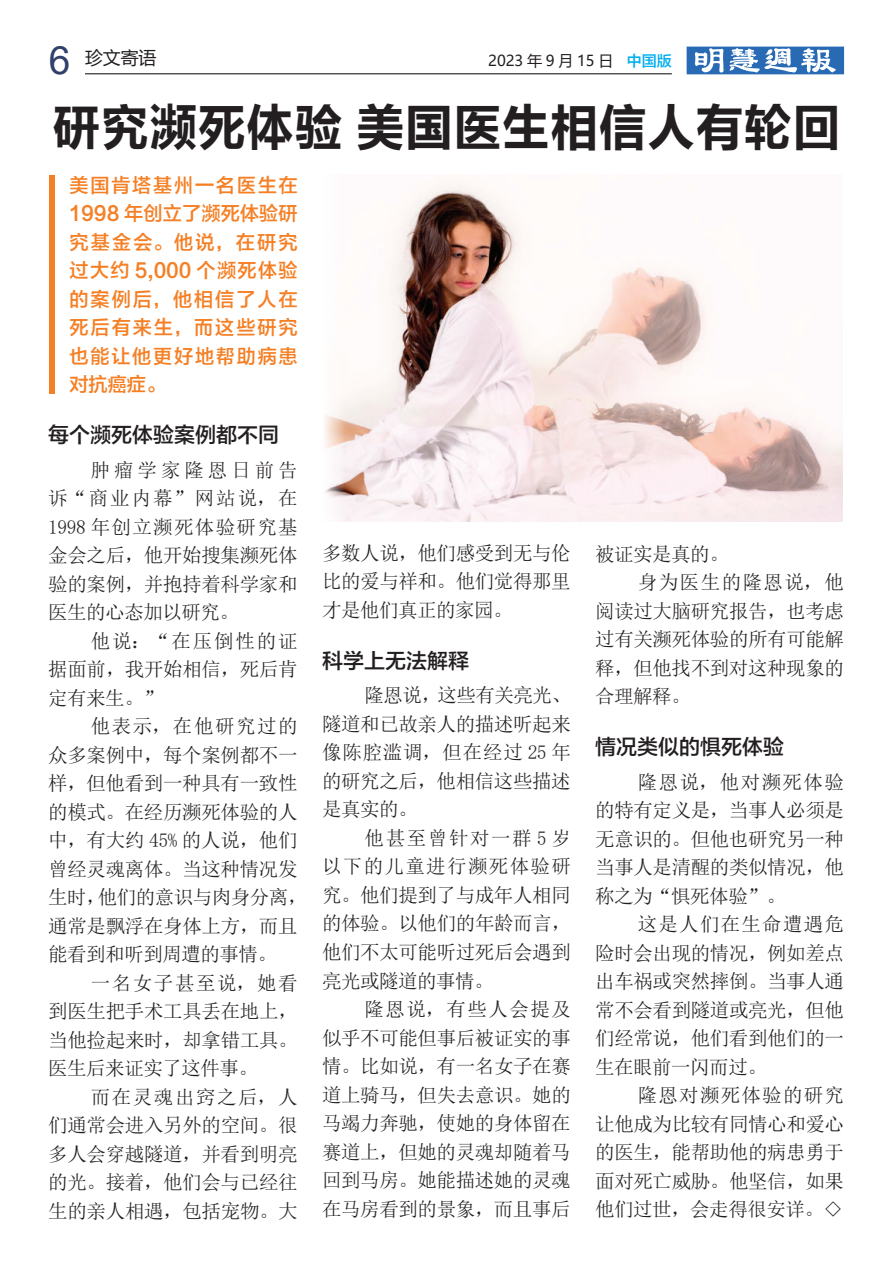
<style>
.page{position:relative;width:893px;height:1263px;background:#fff}
.page>*{position:absolute;margin:0;border:0;box-sizing:border-box;transform-origin:0 0}
.t1{font:51px "FZLTCHK GBK1 0";color:#231f20;scale:.95 1}
.t2{font:21px "FZLTZHK GBK1 0";color:#231f20}
.t3{font:19.5px/28.5px "N Sim Sun";letter-spacing:-.02em;color:#231f20;text-align:justify}
.t4{font:19.5px/28.5px "FZLTZHK GBK1 0";letter-spacing:.095em;color:#f57f24;text-align:justify}
.t5{font:19.5px "N Sim Sun";letter-spacing:.075em;color:#231f20}
.t6{font:18px "Microsoft Ya Hei";color:#231f20}
.t7{font:15px "Microsoft Ya Hei";color:#231f20}
.s1{font-family:"Arial";font-size:39px;color:#30406a}
.s2{font-family:"FZLTZHK GBK1 0";color:#00aeef}
</style>
<div class="page">
<hr style="left:85px;top:73px;width:587px;height:1px;background:#231f20">
<svg style="left:687px;top:47px;width:157px;height:27px"></svg>
<div style="left:49px;top:175px;width:6px;height:219px;background:#f57f24"></div>
<img style="left:324px;top:181px;width:519px;height:341px">
<p class="t6" style="left:49px;top:46px;width:109px"><span class="s1">6</span> 珍文寄语</p>
<p class="t7" style="left:488px;top:50px;width:185px">2023 年 9 月 15 日 <span class="s2">中国版</span></p>
<h1 class="t1" style="left:52px;top:99px;width:832px">研究濒死体验 美国医生相信人有轮回</h1>
<p class="t4" style="left:70px;top:171px;width:230px">美国肯塔基州一名医生在1998 年创立了濒死体验研究基金会。他说，在研究过大约 5,000 个濒死体验的案例后，他相信了人在死后有来生，而这些研究也能让他更好地帮助病患对抗癌症。</p>
<p class="t2" style="left:48px;top:423px;width:232px">每个濒死体验案例都不同</p>
<p class="t3" style="left:48px;top:455px;width:251px;text-indent:43px">肿瘤学家隆恩日前告诉“商业内幕”网站说，在1998 年创立濒死体验研究基金会之后，他开始搜集濒死体验的案例，并抱持着科学家和医生的心态加以研究。</p>
<p class="t3" style="left:48px;top:626px;width:251px;text-indent:43px">他说：“在压倒性的证据面前，我开始相信，死后肯定有来生。”</p>
<p class="t3" style="left:48px;top:712px;width:261px;text-align:left;text-indent:43px">他表示，在他研究过的众多案例中，每个案例都不一样，但他看到一种具有一致性的模式。在经历濒死体验的人中，有大约 45% 的人说，他们曾经灵魂离体。当这种情况发生时，他们的意识与肉身分离，通常是飘浮在身体上方，而且能看到和听到周遭的事情。</p>
<p class="t3" style="left:48px;top:968px;width:251px;text-indent:43px">一名女子甚至说，她看到医生把手术工具丢在地上，当他捡起来时，却拿错工具。医生后来证实了这件事。</p>
<p class="t3" style="left:48px;top:1083px;width:251px;text-indent:43px">而在灵魂出窍之后，人们通常会进入另外的空间。很多人会穿越隧道，并看到明亮的光。接着，他们会与已经往生的亲人相遇，包括宠物。大</p>
<p class="t3" style="left:322px;top:539px;width:250px">多数人说，他们感受到无与伦比的爱与祥和。他们觉得那里才是他们真正的家园。</p>
<p class="t2" style="left:322px;top:649px;width:148px">科学上无法解释</p>
<p class="t3" style="left:322px;top:681px;width:250px;text-indent:43px">隆恩说，这些有关亮光、隧道和已故亲人的描述听起来像陈腔滥调，但在经过 25 年的研究之后，他相信这些描述是真实的。</p>
<p class="t3" style="left:322px;top:824px;width:250px;text-indent:43px">他甚至曾针对一群 5 岁以下的儿童进行濒死体验研究。他们提到了与成年人相同的体验。以他们的年龄而言，他们不太可能听过死后会遇到亮光或隧道的事情。</p>
<p class="t3" style="left:322px;top:995px;width:250px;text-indent:43px">隆恩说，有些人会提及似乎不可能但事后被证实的事情。比如说，有一名女子在赛道上骑马，但失去意识。她的马竭力奔驰，使她的身体留在赛道上，但她的灵魂却随着马回到马房。她能描述她的灵魂在马房看到的景象，而且事后</p>
<p class="t3" style="left:595px;top:539px;width:135px">被证实是真的。</p>
<p class="t5" style="left:638px;top:572px;width:208px">身为医生的隆恩说，他</p>
<p class="t3" style="left:595px;top:597px;width:250px">阅读过大脑研究报告，也考虑</p>
<p class="t3" style="left:595px;top:625px;width:250px">过有关濒死体验的所有可能解</p>
<p class="t3" style="left:595px;top:654px;width:250px">释，但他找不到对这种现象的</p>
<p class="t3" style="left:595px;top:682px;width:97px">合理解释。</p>
<p class="t2" style="left:595px;top:735px;width:190px">情况类似的惧死体验</p>
<p class="t3" style="left:595px;top:767px;width:250px;text-indent:43px">隆恩说，他对濒死体验的特有定义是，当事人必须是无意识的。但他也研究另一种当事人是清醒的类似情况，他称之为“惧死体验”。</p>
<p class="t3" style="left:595px;top:910px;width:250px;text-indent:43px">这是人们在生命遭遇危险时会出现的情况，例如差点出车祸或突然摔倒。当事人通常不会看到隧道或亮光，但他们经常说，他们看到他们的一生在眼前一闪而过。</p>
<p class="t3" style="left:595px;top:1081px;width:250px;text-indent:43px">隆恩对濒死体验的研究让他成为比较有同情心和爱心的医生，能帮助他的病患勇于面对死亡威胁。他坚信，如果他们过世，会走得很安详。◇</p>
</div>
